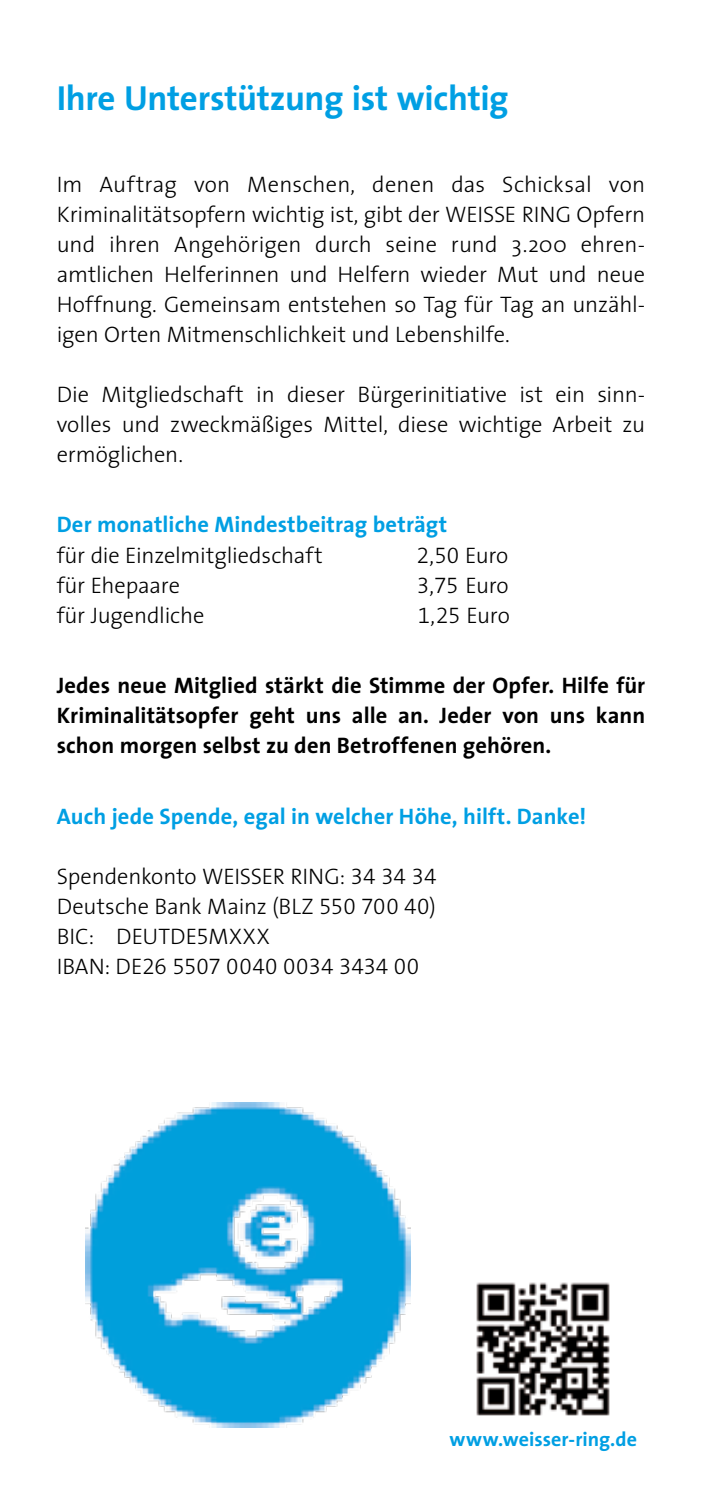
<style>
.page{position:relative;width:702px;height:1489px;background:#fff}
.page>*{position:absolute;margin:0;border:0;box-sizing:border-box;transform-origin:0 0}
.t1{font:700 35px "The Sans";letter-spacing:-.01em;color:#009fe3}
.t2{font:300 22.5px/30px "The Sans";letter-spacing:-.005em;color:#000;text-align:justify}
.t3{font:700 22.5px/30px "The Sans";letter-spacing:.005em;color:#000;text-align:justify}
.t4{font:700 22.5px "The Sans";letter-spacing:.005em;color:#009fe3}
.t5{font:22.5px "The Sans Light Expert";letter-spacing:.005em;color:#000}
.t6{font:700 20px "The Sans";letter-spacing:.005em;color:#009fe3}
.s1{font-family:"The Sans";font-weight:300}
.s2{font-family:"The Sans Light Expert";font-weight:400}
</style>
<div class="page">
<img style="left:476px;top:1282px;width:134px;height:134px">
<img style="left:86px;top:1102px;width:324px;height:324px">
<h1 class="t1" style="left:57px;top:76px;width:453px">Ihre Unterstützung ist wichtig</h1>
<p class="t2" style="left:57px;top:169px;width:590px">Im Auftrag von Menschen, denen das Schicksal von Kriminalitätsopfern wichtig ist, gibt der WEISSE RING Opfern und ihren Angehörigen durch seine rund 3.200 ehren&shy;amtlichen Helferinnen und Helfern wieder Mut und neue Hoffnung. Gemeinsam entstehen so Tag für Tag an unzähl&shy;igen Orten Mitmenschlichkeit und Lebenshilfe.</p>
<p class="t2" style="left:57px;top:379px;width:590px">Die Mitgliedschaft in dieser Bürgerinitiative ist ein sinn&shy;volles und zweckmäßiges Mittel, diese wichtige Arbeit zu ermöglichen.</p>
<p class="t4" style="left:57px;top:510px;width:392px">Der monatliche Mindestbeitrag beträgt</p>
<p class="t2" style="left:57px;top:540px;width:267px">für die Einzelmitgliedschaft</p>
<p class="t5" style="left:417px;top:540px;width:93px">2,50 <span class="s1">Euro</span></p>
<p class="t2" style="left:57px;top:570px;width:125px">für Ehepaare</p>
<p class="t5" style="left:417px;top:570px;width:93px">3,75 <span class="s1">Euro</span></p>
<p class="t2" style="left:57px;top:600px;width:149px">für Jugendliche</p>
<p class="t5" style="left:418px;top:600px;width:93px">1,25 <span class="s1">Euro</span></p>
<p class="t3" style="left:57px;top:670px;width:590px">Jedes neue Mitglied stärkt die Stimme der Opfer. Hilfe für Kriminalitätsopfer geht uns alle an. Jeder von uns kann schon morgen selbst zu den Betroffenen gehören.</p>
<p class="t4" style="left:57px;top:801px;width:531px">Auch jede Spende, egal in welcher Höhe, hilft. Danke!</p>
<p class="t2" style="left:57px;top:861px;width:381px">Spendenkonto WEISSER RING: <span class="s2">34 34 34<br></span>Deutsche Bank Mainz (BLZ <span class="s2">550 700 40</span>)<br>BIC: DEUTDE<span class="s2">5</span>MXXX</p>
<p class="t5" style="left:57px;top:951px;width:364px"><span class="s1">IBAN: DE</span>26 5507 0040 0034 3434 00</p>
<p class="t6" style="left:449px;top:1425px;width:189px">www.weisser-ring.de</p>
</div>
